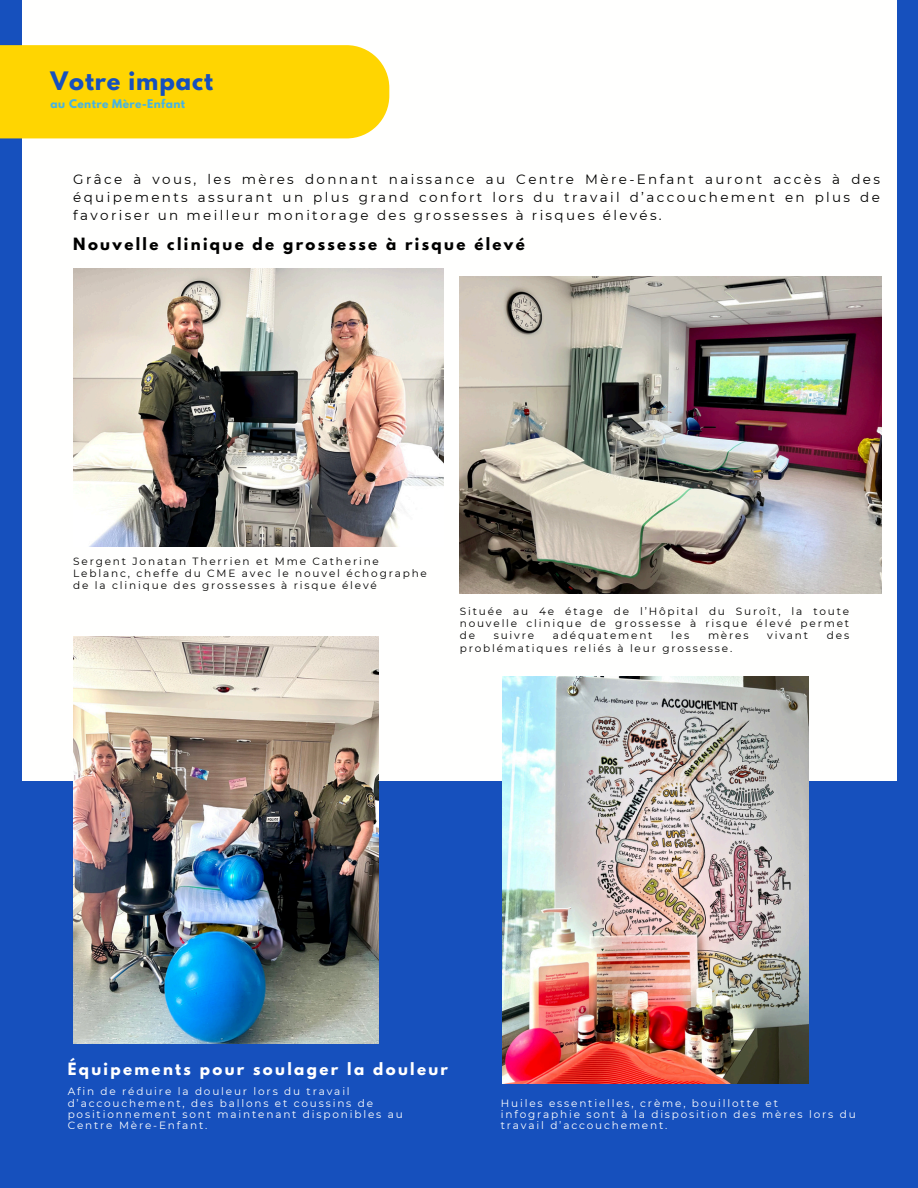
<style>
.page{position:relative;width:918px;height:1188px;background:#1650bd}
.page>*{position:absolute;margin:0;border:0;box-sizing:border-box;transform-origin:0 0}
.t1{font:700 22.5px "League Spartan";letter-spacing:.04em;color:#1650bd}
.t2{font:700 15px "League Spartan";letter-spacing:.16em;color:#000}
.t3{font:700 15px "League Spartan";letter-spacing:.16em;color:#fff}
.t4{font:13.5px/18px "Montserrat";letter-spacing:.175em;color:#000;text-align:justify}
.t5{font:700 10.65px "League Spartan";letter-spacing:.04em;color:#48b3e1}
.t6{font:10.5px/12.3px "Montserrat";letter-spacing:.175em;color:#000}
.t7{font:10.5px/11.4px "Montserrat";letter-spacing:.175em;color:#fffffe}
</style>
<div class="page">
<div style="left:23px;top:0;width:874px;height:781px;background:#fffffe"></div>
<div style="left:0;top:45px;width:389px;height:93px;background:#ffd501"></div>
<img style="left:73px;top:269px;width:370px;height:278px">
<img style="left:73px;top:637px;width:305px;height:407px">
<img style="left:502px;top:676px;width:306px;height:408px">
<img style="left:459px;top:277px;width:423px;height:317px">
<p class="t1" style="left:51px;top:70px;width:164px">Votre impact</p>
<p class="t5" style="left:51px;top:99px;width:136px">au Centre Mère-Enfant</p>
<h1 class="t4" style="left:73px;top:170px;width:808px">Grâce à vous, les mères donnant naissance au Centre Mère-Enfant auront accès à des équipements assurant un plus grand confort lors du travail d’accouchement en plus de favoriser un meilleur monitorage des grossesses à risques élevés.</h1>
<p class="t2" style="left:73px;top:237px;width:453px">Nouvelle clinique de grossesse à risque élevé</p>
<p class="t6" style="left:73px;top:555px;width:355px">Sergent Jonatan Therrien et Mme Catherine<br>Leblanc, cheffe du CME avec le nouvel échographe de la clinique des grossesses à risque élevé</p>
<p class="t6" style="left:460px;top:605px;width:391px;text-align:justify">Située au 4e étage de l’Hôpital du Suroît, la toute nouvelle clinique de grossesse à risque élevé permet de</p>
<p class="t6" style="left:494px;top:629px;width:42px">suivre</p>
<p class="t6" style="left:553px;top:629px;width:101px">adéquatement</p>
<p class="t6" style="left:671px;top:629px;width:19px">les</p>
<p class="t6" style="left:708px;top:629px;width:42px">mères</p>
<p class="t6" style="left:767px;top:629px;width:42px">vivant</p>
<p class="t6" style="left:827px;top:629px;width:24px">des</p>
<p class="t6" style="left:460px;top:642px;width:274px">problématiques reliés à leur grossesse.</p>
<p class="t3" style="left:68px;top:1061px;width:382px">Équipements pour soulager la douleur</p>
<p class="t7" style="left:68px;top:1086px;width:337px">Afin de réduire la douleur lors du travail d’accouchement, des ballons et coussins de positionnement sont maintenant disponibles au Centre Mère-Enfant.</p>
<p class="t7" style="left:501px;top:1097px;width:356px">Huiles essentielles, crème, bouillotte et infographie sont à la disposition des mères lors du travail d’accouchement.</p>
</div>
